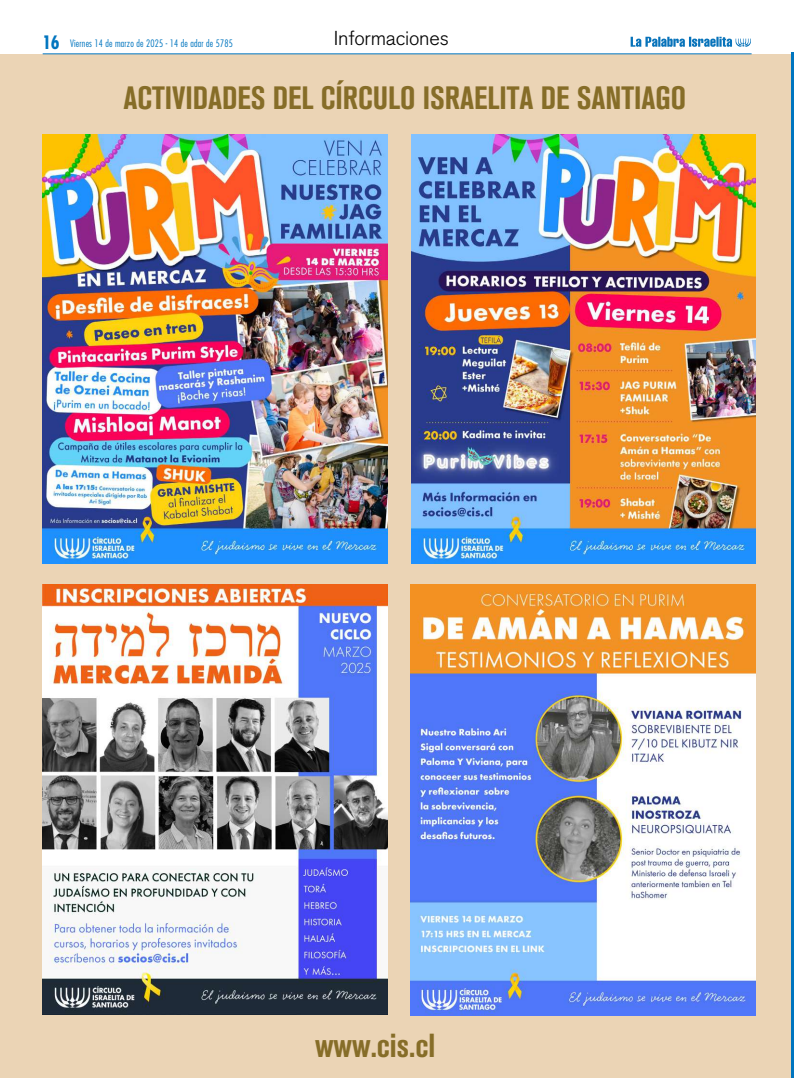
<style>
.page{position:relative;width:794px;height:1078px;background:#fff}
.page>*{position:absolute;margin:0;border:0;box-sizing:border-box;transform-origin:0 0}
.t1{font:700 condensed 33px "Akzidenz Grotesk BQ";color:#866d28}
.t2{font:700 condensed 32px "Akzidenz Grotesk BQ";color:#866d28}
.t3{font:300 20px "Akzidenz Grotesk BQ";letter-spacing:-.01em;color:#000}
.t4{font:300 condensed 10px "Futura Std";letter-spacing:.02em;color:#0075bf}
.s1{font-weight:700;font-size:18px}
</style>
<div class="page">
<div style="left:1px;top:55px;width:793px;height:1022px;background:#ebd4b5"></div>
<img style="left:43px;top:135px;width:344px;height:428px">
<img style="left:43px;top:584px;width:344px;height:430px">
<img style="left:410px;top:584px;width:345px;height:431px">
<img style="left:411px;top:135px;width:344px;height:428px">
<hr style="left:791px;top:52px;width:3px;height:1025px;background:#0075bf">
<hr style="left:43px;top:53px;width:708px;height:1px;background:#0075bf">
<svg style="left:630px;top:37px;width:121px;height:10px"></svg>
<p class="t4" style="left:43px;top:38px;width:192px"><span class="s1">16</span> Viernes 14 de marzo de 2025 - 14 de adar de 5785</p>
<p class="t3" style="left:334px;top:27px;width:117px">Informaciones</p>
<p class="t2" style="left:124px;top:80px;width:564px">ACTIVIDADES DEL CÍRCULO ISRAELITA DE SANTIAGO</p>
<p class="t1" style="left:315px;top:1025px;width:122px">www.cis.cl</p>
</div>
